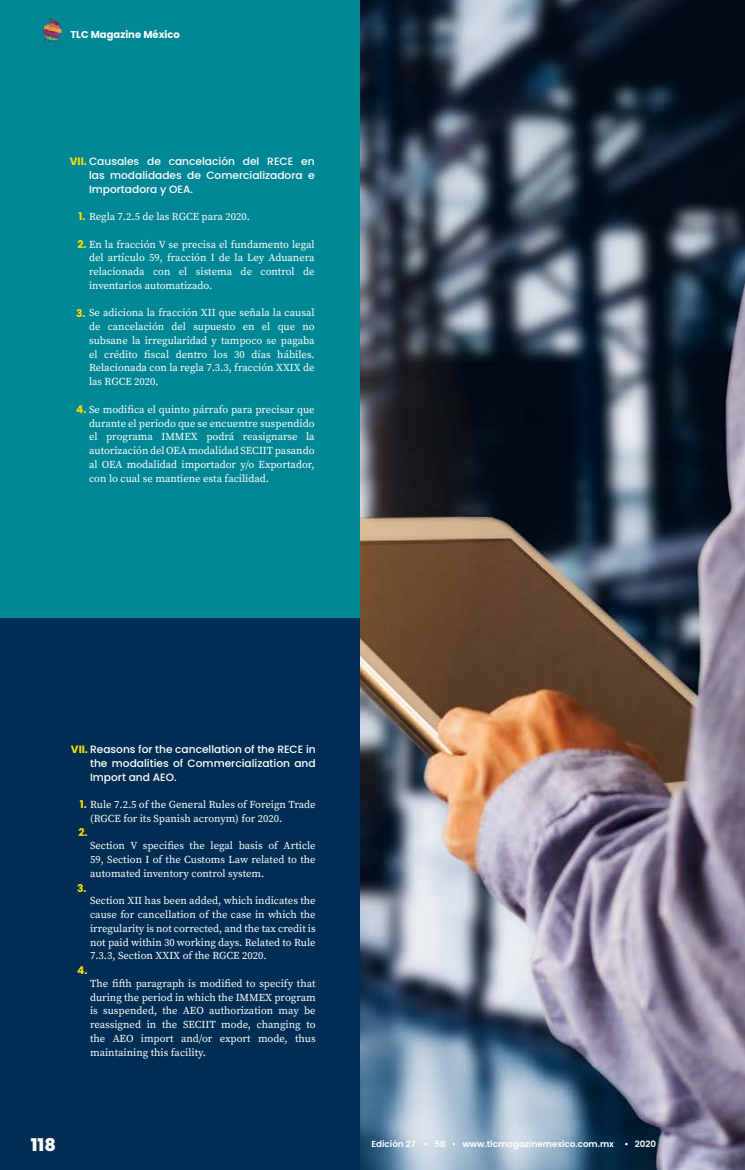
<style>
.page{position:relative;width:745px;height:1170px;background:#fff}
.page>*{position:absolute;margin:0;border:0;box-sizing:border-box;transform-origin:0 0}
.t1{font:800 17.5px "Poppins";color:#fff}
.t2{font:10.62px/13.8px "Source Serif Pro";color:#fff;text-align:justify}
.t3{font:500 10.62px/13.8px "Poppins";color:#fff;text-align:justify}
.t4{font:700 10.62px "Poppins";color:#fee000}
.t5{font:700 10px "Poppins";color:#fff}
.t6{font:600 8.75px "Poppins";color:#fff}
.s1{font-weight:700;color:#fee000}
.s2{font-family:"Poppins";font-weight:700;color:#fee000}
</style>
<div class="page">
<img style="left:359px;top:0;width:385px;height:1169px">
<div style="left:0;top:0;width:359px;height:618px;background:#008796"></div>
<div style="left:0;top:618px;width:359px;height:551px;background:#002d53"></div>
<img style="left:43px;top:17px;width:19px;height:28px">
<p class="t5" style="left:70px;top:29px;width:111px">TLC Magazine México</p>
<p class="t3" style="left:89px;top:154px;width:227px;text-indent:-19px"><span class="s1">VII.</span> Causales de cancelación del RECE en las modalidades de Comercializadora e Importadora y OEA.</p>
<p class="t2" style="left:79px;top:210px;width:173px"><span class="s2">1.</span> Regla 7.2.5 de las RGCE para 2020.</p>
<p class="t2" style="left:89px;top:237px;width:227px;text-indent:-12px"><span class="s2">2.</span> En la fracción V se precisa el fundamento legal del artículo 59, fracción I de la Ley Aduanera relacionada con el sistema de control de inventarios automatizado.</p>
<p class="t2" style="left:89px;top:306px;width:227px;text-indent:-13px"><span class="s2">3.</span> Se adiciona la fracción XII que señala la causal de cancelación del supuesto en el que no subsane la irregularidad y tampoco se pagaba el crédito fiscal dentro los 30 días hábiles.<br>Relacionada con la regla 7.3.3, fracción XXIX de las RGCE 2020.</p>
<p class="t2" style="left:89px;top:402px;width:227px;text-indent:-13px"><span class="s2">4.</span> Se modifica el quinto párrafo para precisar que durante el periodo que se encuentre suspendido el programa IMMEX podrá reasignarse la autorización del OEA modalidad SECIIT pasando al OEA modalidad importador y/o Exportador, con lo cual se mantiene esta facilidad.</p>
<p class="t3" style="left:90px;top:742px;width:227px;text-indent:-19px"><span class="s1">VII.</span> Reasons for the cancellation of the RECE in the modalities of Commercialization and Import and AEO.</p>
<p class="t2" style="left:90px;top:797px;width:227px;text-indent:-10px"><span class="s2">1.</span> Rule 7.2.5 of the General Rules of Foreign Trade (RGCE for its Spanish acronym) for 2020.</p>
<p class="t2" style="left:90px;top:838px;width:227px">Section V specifies the legal basis of Article 59, Section I of the Customs Law related to the automated inventory control system.</p>
<p class="t2" style="left:90px;top:893px;width:227px">Section XII has been added, which indicates the cause for cancellation of the case in which the irregularity is not corrected, and the tax credit is not paid within 30 working days. Related to Rule 7.3.3, Section XXIX of the RGCE 2020.</p>
<p class="t2" style="left:90px;top:976px;width:227px">The fifth paragraph is modified to specify that during the period in which the IMMEX program is suspended, the AEO authorization may be reassigned in the SECIIT mode, changing to the AEO import and/or export mode, thus maintaining this facility.</p>
<p class="t4" style="left:78px;top:825px;width:11px">2.</p>
<p class="t4" style="left:77px;top:882px;width:11px">3.</p>
<p class="t4" style="left:77px;top:964px;width:12px">4.</p>
<h1 class="t1" style="left:31px;top:1134px;width:26px">118</h1>
<p class="t6" style="left:371px;top:1138px;width:286px">Edición 27 • 5B • www.tlcmagazinemexico.com.mx • 2020</p>
</div>
